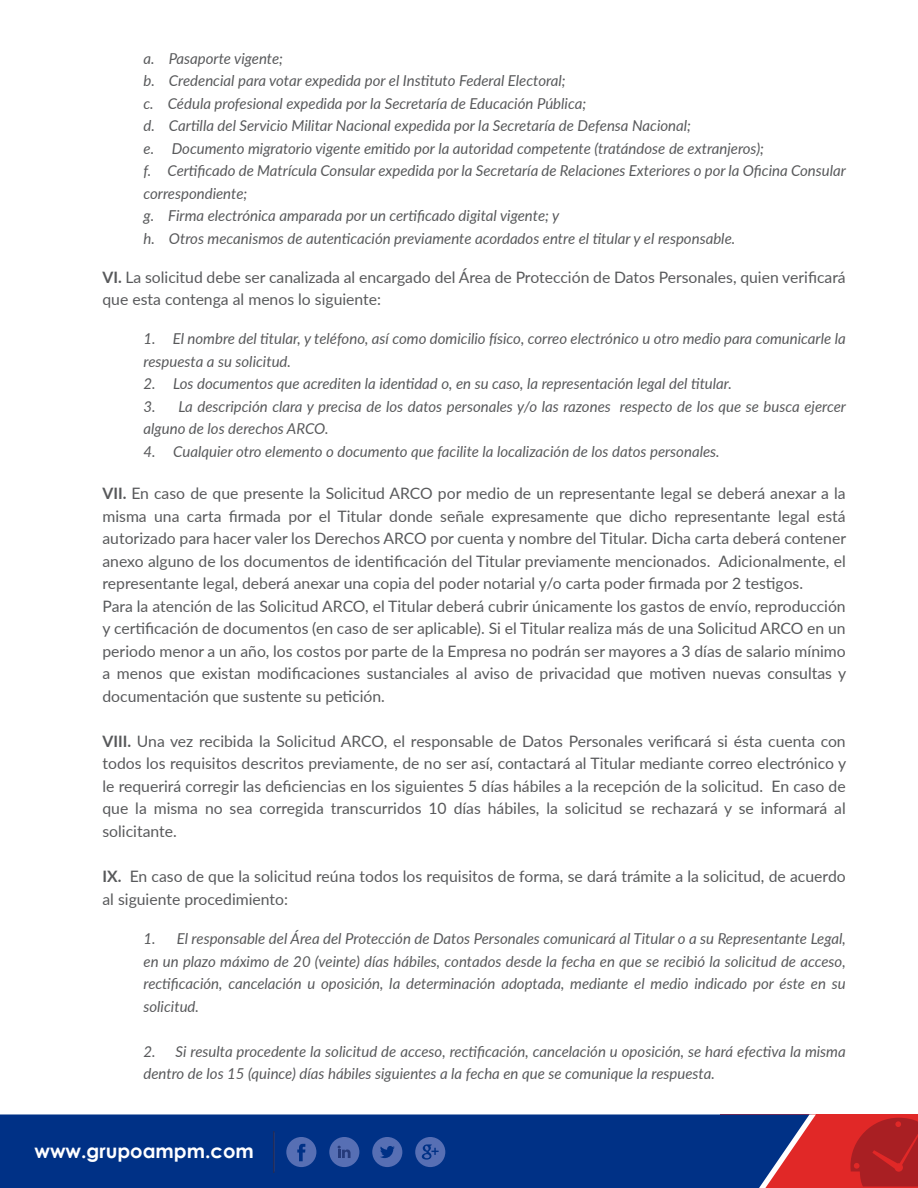
<style>
.page{position:relative;width:918px;height:1188px;background:#fff}
.page>*{position:absolute;margin:0;border:0;box-sizing:border-box;transform-origin:0 0}
.t1{font:700 19.5px "Century Gothic";color:#fff}
.t2{font:15.75px/22.5px "Lato";color:#58595b}
.t3{font:italic 15px/22.5px "Lato";color:#58595b}
.s1{font-weight:700}
</style>
<div class="page">
<div style="left:721px;top:1114px;width:197px;height:74px;background:#e12827"></div>
<div style="left:0;top:1114px;width:759px;height:74px;background:#003186"></div>
<svg style="left:759px;top:1114px;width:57px;height:74px"></svg>
<svg style="left:286px;top:1137px;width:30px;height:30px"></svg>
<svg style="left:415px;top:1137px;width:30px;height:30px"></svg>
<svg style="left:372px;top:1137px;width:30px;height:30px"></svg>
<div style="left:329px;top:1137px;width:30px;height:30px;background:#576fb4;border-radius:50%"></div>
<svg style="left:338px;top:1146px;width:13px;height:12px"></svg>
<svg style="left:850px;top:1118px;width:68px;height:68px"></svg>
<hr style="left:273px;top:1131px;width:1px;height:42px;background:#1f2c5b">
<p class="t3" style="left:143px;top:46px;width:704px">a. Pasaporte vigente;<br>b. Credencial para votar expedida por el Instituto Federal Electoral;<br>c. Cédula profesional expedida por la Secretaría de Educación Pública;<br>d. Cartilla del Servicio Militar Nacional expedida por la Secretaría de Defensa Nacional;<br>e. Documento migratorio vigente emitido por la autoridad competente (tratándose de extranjeros);<br>f. Certificado de Matrícula Consular expedida por la Secretaría de Relaciones Exteriores o por la Oficina Consular correspondiente;<br>g. Firma electrónica amparada por un certificado digital vigente; y<br>h. Otros mecanismos de autenticación previamente acordados entre el titular y el responsable.</p>
<p class="t2" style="left:102px;top:265px;width:745px"><span class="s1">VI.</span> La solicitud debe ser canalizada al encargado del Área de Protección de Datos Personales, quien verificará que esta contenga al menos lo siguiente:</p>
<p class="t3" style="left:143px;top:327px;width:704px">1. El nombre del titular, y teléfono, así como domicilio físico, correo electrónico u otro medio para comunicarle la respuesta a su solicitud.</p>
<p class="t3" style="left:143px;top:372px;width:590px">2. Los documentos que acrediten la identidad o, en su caso, la representación legal del titular.</p>
<p class="t3" style="left:143px;top:394px;width:704px">3. La descripción clara y precisa de los datos personales y/o las razones respecto de los que se busca ejercer alguno de los derechos ARCO.</p>
<p class="t3" style="left:143px;top:439px;width:578px">4. Cualquier otro elemento o documento que facilite la localización de los datos personales.</p>
<p class="t2" style="left:102px;top:482px;width:745px"><span class="s1">VII.</span> En caso de que presente la Solicitud ARCO por medio de un representante legal se deberá anexar a la misma una carta firmada por el Titular donde señale expresamente que dicho representante legal está autorizado para hacer valer los Derechos ARCO por cuenta y nombre del Titular. Dicha carta deberá contener anexo alguno de los documentos de identificación del Titular previamente mencionados. Adicionalmente, el representante legal, deberá anexar una copia del poder notarial y/o carta poder firmada por 2 testigos.<br>Para la atención de las Solicitud ARCO, el Titular deberá cubrir únicamente los gastos de envío, reproducción y certificación de documentos (en caso de ser aplicable). Si el Titular realiza más de una Solicitud ARCO en un periodo menor a un año, los costos por parte de la Empresa no podrán ser mayores a 3 días de salario mínimo a menos que existan modificaciones sustanciales al aviso de privacidad que motiven nuevas consultas y documentación que sustente su petición.</p>
<p class="t2" style="left:102px;top:729px;width:745px;text-align:justify"><span class="s1">VIII.</span> Una vez recibida la Solicitud ARCO, el responsable de Datos Personales verificará si ésta cuenta con todos los requisitos descritos previamente, de no ser así, contactará al Titular mediante correo electrónico y le requerirá corregir las deficiencias en los siguientes 5 días hábiles a la recepción de la solicitud. En caso de que la misma no sea corregida transcurridos 10 días hábiles, la solicitud se rechazará y se informará al solicitante.</p>
<p class="t2" style="left:102px;top:864px;width:745px"><span class="s1">IX.</span> En caso de que la solicitud reúna todos los requisitos de forma, se dará trámite a la solicitud, de acuerdo al siguiente procedimiento:</p>
<p class="t3" style="left:143px;top:927px;width:704px;text-align:justify">1. El responsable del Área del Protección de Datos Personales comunicará al Titular o a su Representante Legal, en un plazo máximo de 20 (veinte) días hábiles, contados desde la fecha en que se recibió la solicitud de acceso, rectificación, cancelación u oposición, la determinación adoptada, mediante el medio indicado por éste en su solicitud.</p>
<p class="t3" style="left:143px;top:1039px;width:704px">2. Si resulta procedente la solicitud de acceso, rectificación, cancelación u oposición, se hará efectiva la misma dentro de los 15 (quince) días hábiles siguientes a la fecha en que se comunique la respuesta.</p>
<p class="t1" style="left:34px;top:1139px;width:221px">www.grupoampm.com</p>
</div>
